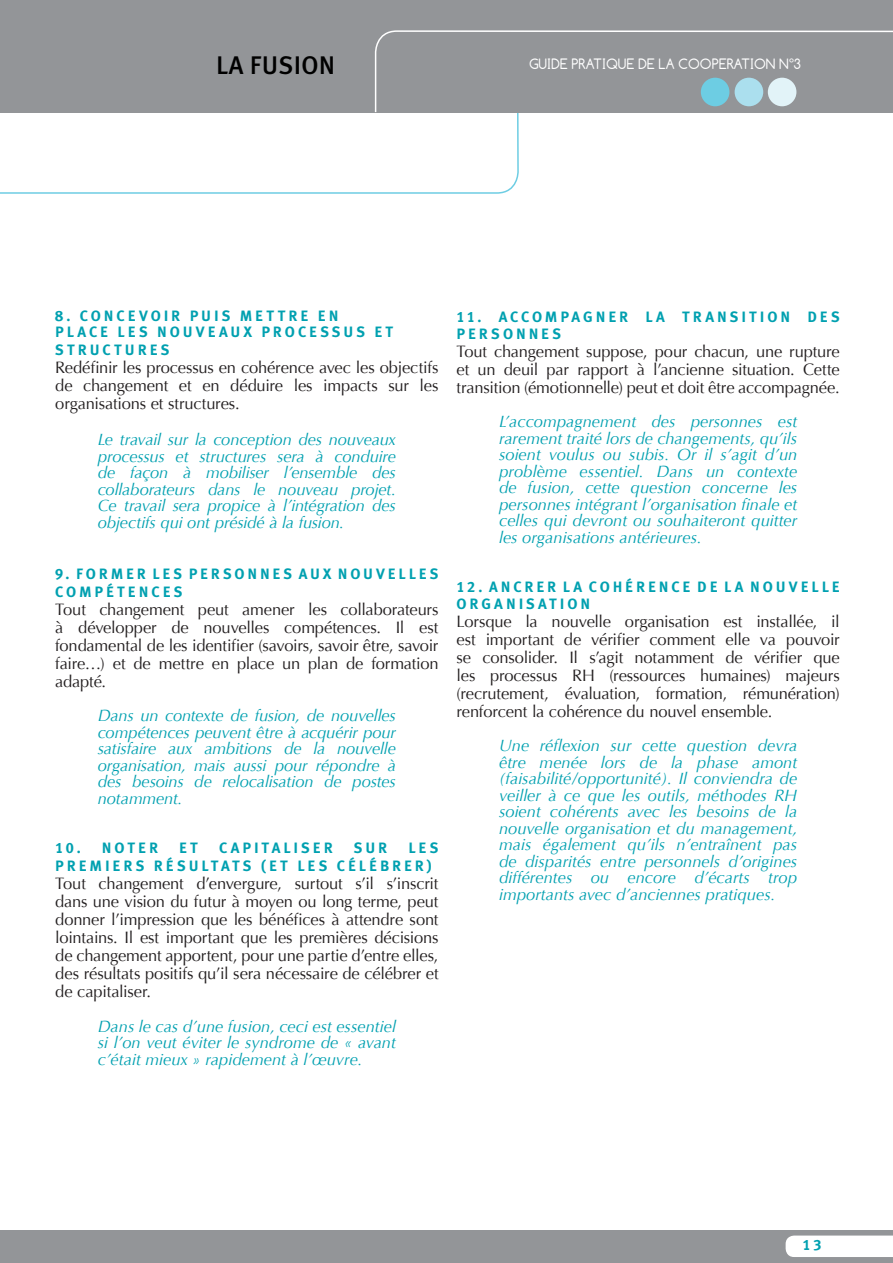
<style>
.page{position:relative;width:893px;height:1263px;background:#fff}
.page>*{position:absolute;margin:0;border:0;box-sizing:border-box;transform-origin:0 0}
.t1{font:25.5px "Meta Plus Medium Caps";letter-spacing:.01em;color:#000}
.t2{font:italic 16.5px/16.5px "Optima";color:#00a0b0;text-align:justify}
.t3{font:16.5px/18px "Optima";letter-spacing:-.01em;color:#231f20;text-align:justify}
.t4{font:15px/16.5px "Meta Plus Bold Caps";letter-spacing:.205em;color:#00a0b0}
.t5{font:15px/16.5px "Meta Plus Bold Caps";letter-spacing:.23em;color:#00a0b0}
.t6{font:15px/18px "Meta Plus Bold Caps";letter-spacing:.235em;color:#00a0b0}
.t7{font:15px "Comfortaa";color:#fff}
</style>
<div class="page">
<div style="left:0;top:0;width:893px;height:112px;background:#939598"></div>
<div style="left:0;top:1230px;width:893px;height:33px;background:#939598"></div>
<div style="left:786px;top:1235px;width:107px;height:22px;background:#fff"></div>
<svg style="left:374px;top:30px;width:519px;height:84px"></svg>
<h1 class="t1" style="left:216px;top:50px;width:120px">LA FUSION</h1>
<p class="t7" style="left:529px;top:55px;width:273px">GUIDE PRATIQUE DE LA COOPERATION N°3</p>
<p class="t5" style="left:55px;top:307px;width:339px">8. CONCEVOIR PU IS METTRE EN<br>PL ACE LES NOU VEAUX PROCESSUS ET</p>
<p class="t4" style="left:55px;top:342px;width:116px">STRUCTURES</p>
<p class="t3" style="left:55px;top:359px;width:385px">Redéfinir les processus en cohérence avec les objectifs de changement et en déduire les impacts sur les organisations et structures.</p>
<p class="t2" style="left:98px;top:431px;width:300px">Le travail sur la conception des nouveaux processus et structures sera à conduire de façon à mobiliser l’ensemble des collaborateurs dans le nouveau projet.<br>Ce travail sera propice à l’intégration des objectifs qui ont présidé à la fusion.</p>
<p class="t6" style="left:55px;top:564px;width:385px">9. FORMER LES PERSONNES AU X NOU VELL ES<br>COMPÉTENCES</p>
<p class="t3" style="left:55px;top:600px;width:385px">Tout changement peut amener les collaborateurs à développer de nouvelles compétences. Il est fondamental de les identifier (savoirs, savoir être, savoir faire…) et de mettre en place un plan de formation adapté.</p>
<p class="t2" style="left:98px;top:707px;width:300px">Dans un contexte de fusion, de nouvelles compétences peuvent être à acquérir pour satisfaire aux ambitions de la nouvelle organisation, mais aussi pour répondre à des besoins de relocalisation de postes notamment.</p>
<p class="t4" style="left:55px;top:840px;width:104px">10. N OTER</p>
<p class="t4" style="left:179px;top:840px;width:20px">ET</p>
<p class="t4" style="left:219px;top:840px;width:115px">CAPITALISER</p>
<p class="t4" style="left:354px;top:840px;width:35px">SUR</p>
<p class="t4" style="left:55px;top:839px;width:385px;line-height:18px;text-indent:353px">LES<br>PREMIERS RÉSUL TATS (ET LES CÉLÉBRER)</p>
<p class="t3" style="left:55px;top:875px;width:385px">Tout changement d’envergure, surtout s’il s’inscrit dans une vision du futur à moyen ou long terme, peut donner l’impression que les bénéfices à attendre sont lointains. Il est important que les premières décisions de changement apportent, pour une partie d’entre elles, des résultats positifs qu’il sera nécessaire de célébrer et de capitaliser.</p>
<p class="t2" style="left:98px;top:1018px;width:300px">Dans le cas d’une fusion, ceci est essentiel si l’on veut éviter le syndrome de « avant c’était mieux » rapidement à l’œuvre.</p>
<p class="t4" style="left:457px;top:309px;width:385px">11. ACCOMPAGNER L A TRANSITION D ES<br>PERSONNES</p>
<p class="t3" style="left:457px;top:342px;width:385px">Tout changement suppose, pour chacun, une rupture et un deuil par rapport à l’ancienne situation. Cette transition (émotionnelle) peut et doit être accompagnée.</p>
<p class="t2" style="left:499px;top:413px;width:300px">L’accompagnement des personnes est rarement traité lors de changements, qu’ils soient voulus ou subis. Or il s’agit d’un problème essentiel. Dans un contexte de fusion, cette question concerne les personnes intégrant l’organisation finale et celles qui devront ou souhaiteront quitter les organisations antérieures.</p>
<p class="t4" style="left:457px;top:579px;width:385px">12. ANCRER LA COHÉRENCE DE LA NOU VELL E<br>ORGANISATION</p>
<p class="t3" style="left:457px;top:612px;width:385px">Lorsque la nouvelle organisation est installée, il est important de vérifier comment elle va pouvoir se consolider. Il s’agit notamment de vérifier que les processus RH (ressources humaines) majeurs (recrutement, évaluation, formation, rémunération) renforcent la cohérence du nouvel ensemble.</p>
<p class="t2" style="left:499px;top:737px;width:300px">Une réflexion sur cette question devra être menée lors de la phase amont (faisabilité/opportunité). Il conviendra de veiller à ce que les outils, méthodes RH soient cohérents avec les besoins de la nouvelle organisation et du management, mais également qu’ils n’entraînent pas de disparités entre personnels d’origines différentes ou encore d’écarts trop importants avec d’anciennes pratiques.</p>
<p class="t4" style="left:803px;top:1236px;width:20px">13</p>
</div>
